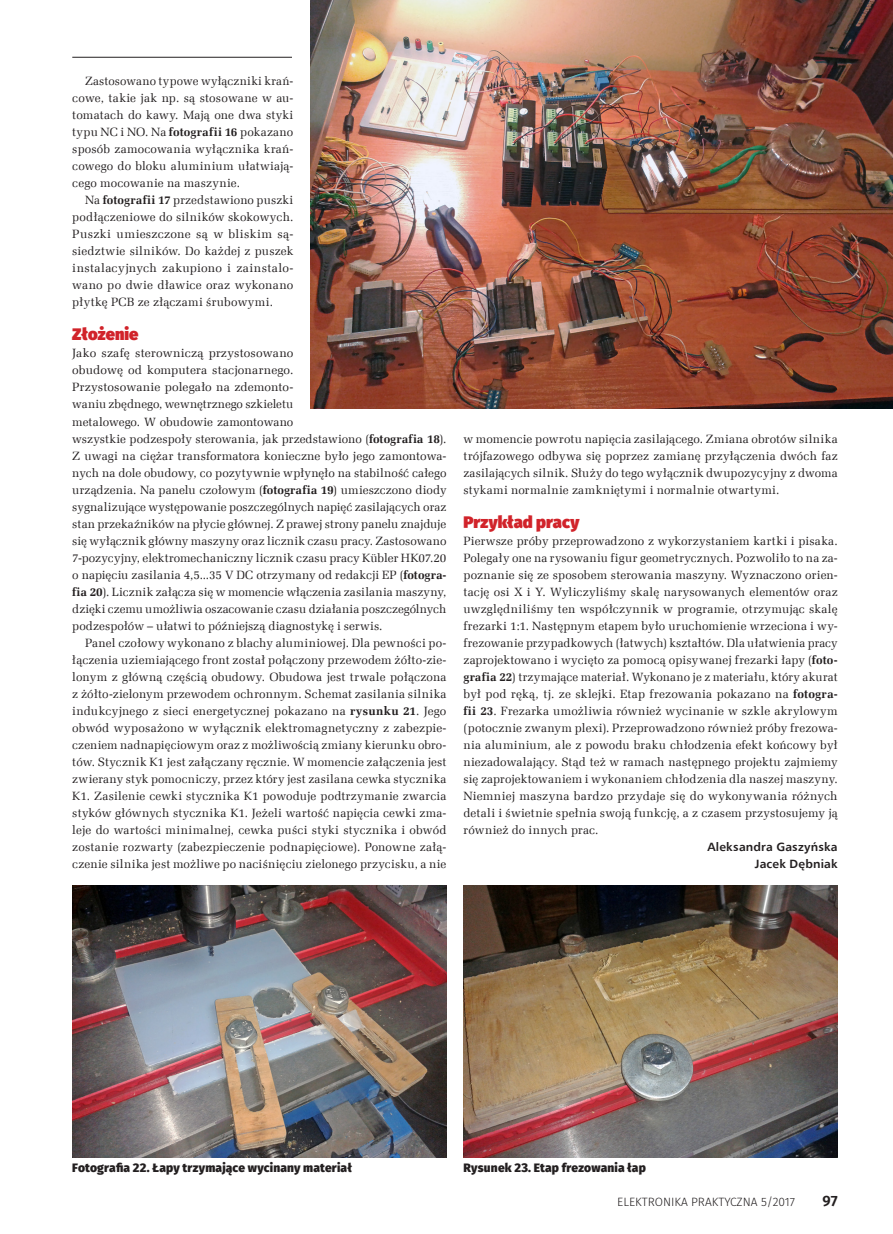
<style>
.page{position:relative;width:893px;height:1234px;background:#fff}
.page>*{position:absolute;margin:0;border:0;box-sizing:border-box;transform-origin:0 0}
._3_Srodtytul{font:900 16.5px "Fira Sans";color:#d1232a}
.t1{font:600 15px "Fira Sans";color:#231f20}
._1_Body{font:12px/17px "Zapf Ellipt EU";letter-spacing:.005em;color:#231f20;text-align:justify}
._4_Podpis{font:800 12px "Fira Sans";letter-spacing:.015em;color:#231f20}
._0_autor{font:700 12px "Humnst 777 EU";letter-spacing:.015em;color:#231f20}
.t2{font:300 12px "Fira Sans";color:#231f20}
.s1{font-weight:700}
</style>
<div class="page">
<hr style="left:72px;top:57px;width:220px;height:1px;background:#231f20">
<img style="left:72px;top:885px;width:374px;height:272px">
<img style="left:463px;top:885px;width:375px;height:272px">
<img style="left:310px;top:0;width:583px;height:408px">
<p class="_1_Body" style="left:72px;top:73px;width:223px;text-indent:13px">Zastosowano typowe wyłączniki krań&shy;cowe, takie jak np. są stosowane w au&shy;tomatach do kawy. Mają one dwa styki typu NC i NO. Na <span class="s1">fotografii 16</span> pokazano sposób zamocowania wyłącznika krań&shy;cowego do bloku aluminium ułatwiają&shy;cego mocowanie na maszynie.</p>
<p class="_1_Body" style="left:72px;top:192px;width:223px;text-indent:13px">Na <span class="s1">fotografii 17</span> przedstawiono puszki podłączeniowe do silników skokowych.<br>Puszki umieszczone są w bliskim są&shy;siedztwie silników. Do każdej z puszek instalacyjnych zakupiono i zainstalo&shy;wano po dwie dławice oraz wykonano płytkę PCB ze złączami śrubowymi.</p>
<p class="_3_Srodtytul" style="left:72px;top:319px;width:68px">Złożenie</p>
<p class="_1_Body" style="left:72px;top:345px;width:376px;text-align:left">Jako szafę sterowniczą przystosowano<br>obudowę od komputera stacjonarnego.<br>Przystosowanie polegało na zdemonto-<br>waniu zbędnego, wewnętrznego szkieletu<br>metalowego. W obudowie zamontowano<br>wszystkie podzespoły sterowania, jak przedstawiono (<span class="s1">fotografia 18</span>).<br>Z uwagi na ciężar transformatora konieczne było jego zamontowa&shy;nych na dole obudowy, co pozytywnie wpłynęło na stabilność całego urządzenia. Na panelu czołowym (<span class="s1">fotografia 19</span>) umieszczono diody sygnalizujące występowanie poszczególnych napięć zasilających oraz stan przekaźników na płycie głównej. Z prawej strony panelu znajduje się wyłącznik główny maszyny oraz licznik czasu pracy. Zastosowano 7-pozycyjny, elektromechaniczny licznik czasu pracy Kübler HK07.20 o napięciu zasilania 4,5...35 V DC otrzymany od redakcji EP (<span class="s1">fotogra&shy;fia 20</span>). Licznik załącza się w momencie włączenia zasilania maszyny, dzięki czemu umożliwia oszacowanie czasu działania poszczególnych podzespołów – ułatwi to późniejszą diagnostykę i serwis.</p>
<p class="_1_Body" style="left:72px;top:634px;width:376px;text-indent:13px">Panel czołowy wykonano z blachy aluminiowej. Dla pewności po&shy;łączenia uziemiającego front został połączony przewodem żółto-zie&shy;lonym z główną częścią obudowy. Obudowa jest trwale połączona z żółto-zielonym przewodem ochronnym. Schemat zasilania silnika indukcyjnego z sieci energetycznej pokazano na <span class="s1">rysunku 21</span>. Jego obwód wyposażono w wyłącznik elektromagnetyczny z zabezpie&shy;czeniem nadnapięciowym oraz z możliwością zmiany kierunku obro&shy;tów. Stycznik K1 jest załączany ręcznie. W momencie załączenia jest zwierany styk pomocniczy, przez który jest zasilana cewka stycznika K1. Zasilenie cewki stycznika K1 powoduje podtrzymanie zwarcia styków głównych stycznika K1. Jeżeli wartość napięcia cewki zma&shy;leje do wartości minimalnej, cewka puści styki stycznika i obwód zostanie rozwarty (zabezpieczenie podnapięciowe). Ponowne załą&shy;czenie silnika jest możliwe po naciśnięciu zielonego przycisku, a nie</p>
<p class="_1_Body" style="left:463px;top:430px;width:376px">w momencie powrotu napięcia zasilającego. Zmiana obrotów silnika trójfazowego odbywa się poprzez zamianę przyłączenia dwóch faz zasilających silnik. Służy do tego wyłącznik dwupozycyjny z dwoma stykami normalnie zamkniętymi i normalnie otwartymi.</p>
<p class="_3_Srodtytul" style="left:463px;top:506px;width:117px">Przykład pracy</p>
<p class="_1_Body" style="left:463px;top:532px;width:376px">Pierwsze próby przeprowadzono z wykorzystaniem kartki i pisaka.<br>Polegały one na rysowaniu figur geometrycznych. Pozwoliło to na za&shy;poznanie się ze sposobem sterowania maszyny. Wyznaczono orien&shy;tację osi X i Y. Wyliczyliśmy skalę narysowanych elementów oraz uwzględniliśmy ten współczynnik w programie, otrzymując skalę frezarki 1:1. Następnym etapem było uruchomienie wrzeciona i wy&shy;frezowanie przypadkowych (łatwych) kształtów. Dla ułatwienia pracy zaprojektowano i wycięto za pomocą opisywanej frezarki łapy (<span class="s1">foto&shy;grafia 22</span>) trzymające materiał. Wykonano je z materiału, który akurat był pod ręką, tj. ze sklejki. Etap frezowania pokazano na <span class="s1">fotogra&shy;fii 23</span>. Frezarka umożliwia również wycinanie w szkle akrylowym (potocznie zwanym plexi). Przeprowadzono również próby frezowa&shy;nia aluminium, ale z powodu braku chłodzenia efekt końcowy był niezadowalający. Stąd też w ramach następnego projektu zajmiemy się zaprojektowaniem i wykonaniem chłodzenia dla naszej maszyny.<br>Niemniej maszyna bardzo przydaje się do wykonywania różnych detali i świetnie spełnia swoją funkcję, a z czasem przystosujemy ją również do innych prac.</p>
<p class="_0_autor" style="left:707px;top:839px;width:132px">Aleksandra Gaszyńska</p>
<p class="_0_autor" style="left:755px;top:856px;width:84px">Jacek Dębniak</p>
<p class="_4_Podpis" style="left:72px;top:1156px;width:281px">Fotografia 22. Łapy trzymające wycinany materiał</p>
<p class="_4_Podpis" style="left:463px;top:1156px;width:184px">Rysunek 23. Etap frezowania łap</p>
<p class="t2" style="left:617px;top:1193px;width:179px">ELEKTRONIKA PRAKTYCZNA 5/2017</p>
<p class="t1" style="left:823px;top:1188px;width:17px">97</p>
</div>
